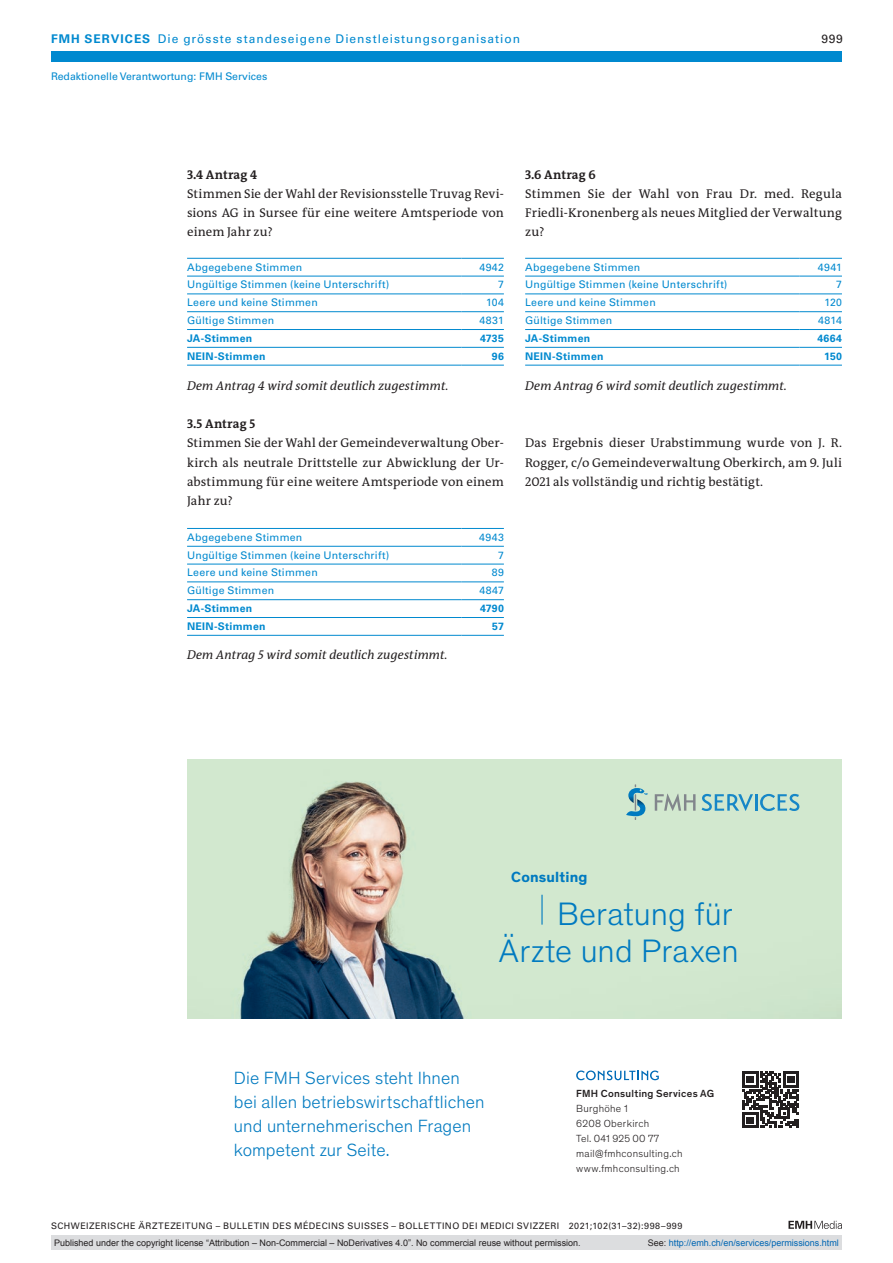
<style>
.page{position:relative;width:893px;height:1263px;background:#fff}
.page>*{position:absolute;margin:0;border:0;box-sizing:border-box;transform-origin:0 0}
.t1{font:300 33px/37.5px "Theinhardt";color:#007ac0;text-align:right}
.t2{font:300 18px/24px "Theinhardt";letter-spacing:.005em;color:#007ac0}
.t3{font:700 15px "Theinhardt";letter-spacing:.015em;color:#007ac0}
.section-pn{font:12.75px/19.2px "The Antiqua B W5 Plain";letter-spacing:.005em;color:#231f20;text-align:justify}
.section-pn-2{font:italic 12.75px "The Antiqua B W5 Plain";letter-spacing:.01em;color:#231f20}
.section-pn-3{font:700 12.75px "The Antiqua B W7";letter-spacing:.01em;color:#231f20}
.ressort{font:12px "Univers LT Std";letter-spacing:.08em;color:#0089cf}
.ressort-2{font:12px "Univers LT Std";color:#231f20}
.table-para{font:10.5px "Univers LT Std";letter-spacing:.02em;color:#0089cf}
.t4{font:300 10.5px/15px "Theinhardt";letter-spacing:.025em;color:#231f20}
.table-para-2{font:700 10.5px "Univers LT Std";letter-spacing:.025em;color:#0089cf}
.table-para-3{font:10.5px "Univers LT Std";color:#0089cf}
.t5{font:9px "Arial";color:#231f20}
.fusszeile{font:9px "Univers LT Std";letter-spacing:.05em;color:#231f20}
.t6{font:9px "Arial";color:#0066b3}
.s1{font-weight:700}
.s2{font-weight:500}
.s3{color:#231f20}
</style>
<div class="page">
<svg style="left:788px;top:1221px;width:54px;height:8px"></svg>
<div style="left:51px;top:51px;width:791px;height:11px;background:#0089cf"></div>
<hr style="left:187px;top:258px;width:274px;height:1px;background:#0089cf">
<hr style="left:461px;top:258px;width:43px;height:1px;background:#0089cf">
<hr style="left:187px;top:276px;width:274px;height:1px;background:#0089cf">
<hr style="left:461px;top:276px;width:43px;height:1px;background:#0089cf">
<hr style="left:187px;top:294px;width:274px;height:1px;background:#0089cf">
<hr style="left:461px;top:294px;width:43px;height:1px;background:#0089cf">
<hr style="left:187px;top:311px;width:274px;height:1px;background:#0089cf">
<hr style="left:461px;top:311px;width:43px;height:1px;background:#0089cf">
<hr style="left:187px;top:329px;width:274px;height:1px;background:#0089cf">
<hr style="left:461px;top:329px;width:43px;height:1px;background:#0089cf">
<hr style="left:187px;top:347px;width:274px;height:1px;background:#0089cf">
<hr style="left:187px;top:365px;width:274px;height:1px;background:#0089cf">
<hr style="left:461px;top:347px;width:43px;height:1px;background:#0089cf">
<hr style="left:461px;top:365px;width:43px;height:1px;background:#0089cf">
<hr style="left:187px;top:528px;width:274px;height:1px;background:#0089cf">
<hr style="left:461px;top:528px;width:43px;height:1px;background:#0089cf">
<hr style="left:187px;top:546px;width:274px;height:1px;background:#0089cf">
<hr style="left:461px;top:546px;width:43px;height:1px;background:#0089cf">
<hr style="left:187px;top:564px;width:274px;height:1px;background:#0089cf">
<hr style="left:461px;top:564px;width:43px;height:1px;background:#0089cf">
<hr style="left:187px;top:582px;width:274px;height:1px;background:#0089cf">
<hr style="left:461px;top:582px;width:43px;height:1px;background:#0089cf">
<hr style="left:187px;top:599px;width:274px;height:1px;background:#0089cf">
<hr style="left:461px;top:599px;width:43px;height:1px;background:#0089cf">
<hr style="left:187px;top:617px;width:274px;height:1px;background:#0089cf">
<hr style="left:187px;top:635px;width:274px;height:1px;background:#0089cf">
<hr style="left:461px;top:617px;width:43px;height:1px;background:#0089cf">
<hr style="left:461px;top:635px;width:43px;height:1px;background:#0089cf">
<hr style="left:525px;top:258px;width:274px;height:1px;background:#0089cf">
<hr style="left:799px;top:258px;width:43px;height:1px;background:#0089cf">
<hr style="left:525px;top:276px;width:274px;height:1px;background:#0089cf">
<hr style="left:799px;top:276px;width:43px;height:1px;background:#0089cf">
<hr style="left:525px;top:294px;width:274px;height:1px;background:#0089cf">
<hr style="left:799px;top:294px;width:43px;height:1px;background:#0089cf">
<hr style="left:525px;top:311px;width:274px;height:1px;background:#0089cf">
<hr style="left:799px;top:311px;width:43px;height:1px;background:#0089cf">
<hr style="left:525px;top:329px;width:274px;height:1px;background:#0089cf">
<hr style="left:799px;top:329px;width:43px;height:1px;background:#0089cf">
<hr style="left:525px;top:347px;width:274px;height:1px;background:#0089cf">
<hr style="left:525px;top:365px;width:274px;height:1px;background:#0089cf">
<hr style="left:799px;top:347px;width:43px;height:1px;background:#0089cf">
<hr style="left:799px;top:365px;width:43px;height:1px;background:#0089cf">
<img style="left:187px;top:760px;width:655px;height:258px">
<svg style="left:702px;top:793px;width:97px;height:18px;background:#8fc5cb"></svg>
<svg style="left:655px;top:794px;width:40px;height:17px"></svg>
<svg style="left:626px;top:784px;width:22px;height:36px"></svg>
<hr style="left:541px;top:895px;width:2px;height:30px;background:#007ac0">
<svg style="left:742px;top:1071px;width:57px;height:57px"></svg>
<svg style="left:576px;top:1070px;width:83px;height:10px"></svg>
<div style="left:51px;top:1235px;width:791px;height:15px;background:#dcdddf"></div>
<p class="ressort" style="left:51px;top:31px;width:470px"><span class="s1">FMH SERVICES</span> Die grösste standeseigene Dienstleistungsorganisation</p>
<p class="ressort-2" style="left:821px;top:31px;width:23px">999</p>
<p class="table-para-3" style="left:51px;top:70px;width:218px">Redaktionelle Verantwortung: FMH Services</p>
<p class="section-pn-3" style="left:187px;top:166px;width:72px">3.4 Antrag 4</p>
<p class="section-pn" style="left:187px;top:184px;width:318px">Stimmen Sie der Wahl der Revisionsstelle Truvag Revi&shy;sions AG in Sursee für eine weitere Amtsperiode von einem Jahr zu?</p>
<p class="table-para" style="left:187px;top:261px;width:117px">Abgegebene Stimmen</p>
<p class="table-para" style="left:479px;top:261px;width:26px">4942</p>
<p class="table-para" style="left:187px;top:278px;width:204px">Ungültige Stimmen (keine Unterschrift)</p>
<p class="table-para" style="left:498px;top:278px;width:7px">7</p>
<p class="table-para" style="left:187px;top:296px;width:132px">Leere und keine Stimmen</p>
<p class="table-para" style="left:486px;top:296px;width:19px">104</p>
<p class="table-para" style="left:187px;top:314px;width:89px">Gültige Stimmen</p>
<p class="table-para" style="left:480px;top:314px;width:26px">4831</p>
<p class="table-para-2" style="left:187px;top:332px;width:67px">JA-Stimmen</p>
<p class="table-para-2" style="left:480px;top:332px;width:25px">4735</p>
<p class="table-para-2" style="left:187px;top:350px;width:80px">NEIN-Stimmen</p>
<p class="table-para-2" style="left:492px;top:350px;width:14px">96</p>
<p class="section-pn-2" style="left:187px;top:377px;width:263px">Dem Antrag 4 wird somit deutlich zugestimmt.</p>
<p class="section-pn-3" style="left:187px;top:416px;width:70px">3.5 Antrag 5</p>
<p class="section-pn" style="left:187px;top:434px;width:318px">Stimmen Sie der Wahl der Gemeindeverwaltung Ober&shy;kirch als neutrale Drittstelle zur Abwicklung der Ur&shy;abstimmung für eine weitere Amtsperiode von einem Jahr zu?</p>
<p class="table-para" style="left:187px;top:531px;width:117px">Abgegebene Stimmen</p>
<p class="table-para" style="left:479px;top:531px;width:26px">4943</p>
<p class="table-para" style="left:187px;top:549px;width:204px">Ungültige Stimmen (keine Unterschrift)</p>
<p class="table-para" style="left:498px;top:549px;width:7px">7</p>
<p class="table-para" style="left:187px;top:566px;width:132px">Leere und keine Stimmen</p>
<p class="table-para" style="left:492px;top:566px;width:14px">89</p>
<p class="table-para" style="left:187px;top:584px;width:89px">Gültige Stimmen</p>
<p class="table-para" style="left:479px;top:584px;width:26px">4847</p>
<p class="table-para-2" style="left:187px;top:602px;width:67px">JA-Stimmen</p>
<p class="table-para-2" style="left:480px;top:602px;width:25px">4790</p>
<p class="table-para-2" style="left:187px;top:620px;width:80px">NEIN-Stimmen</p>
<p class="table-para-2" style="left:492px;top:620px;width:13px">57</p>
<p class="section-pn-2" style="left:187px;top:646px;width:262px">Dem Antrag 5 wird somit deutlich zugestimmt.</p>
<p class="section-pn-3" style="left:525px;top:166px;width:72px">3.6 Antrag 6</p>
<p class="section-pn" style="left:525px;top:184px;width:318px">Stimmen Sie der Wahl von Frau Dr. med. Regula Friedli-Kronenberg als neues Mitglied der Verwaltung zu?</p>
<p class="table-para" style="left:525px;top:261px;width:117px">Abgegebene Stimmen</p>
<p class="table-para" style="left:818px;top:261px;width:26px">4941</p>
<p class="table-para" style="left:525px;top:278px;width:204px">Ungültige Stimmen (keine Unterschrift)</p>
<p class="table-para" style="left:836px;top:278px;width:7px">7</p>
<p class="table-para" style="left:525px;top:296px;width:132px">Leere und keine Stimmen</p>
<p class="table-para" style="left:824px;top:296px;width:19px">120</p>
<p class="table-para" style="left:525px;top:314px;width:89px">Gültige Stimmen</p>
<p class="table-para" style="left:818px;top:314px;width:25px">4814</p>
<p class="table-para-2" style="left:525px;top:332px;width:67px">JA-Stimmen</p>
<p class="table-para-2" style="left:817px;top:332px;width:26px">4664</p>
<p class="table-para-2" style="left:525px;top:350px;width:80px">NEIN-Stimmen</p>
<p class="table-para-2" style="left:824px;top:350px;width:19px">150</p>
<p class="section-pn-2" style="left:525px;top:377px;width:263px">Dem Antrag 6 wird somit deutlich zugestimmt.</p>
<p class="section-pn" style="left:525px;top:434px;width:318px">Das Ergebnis dieser Urabstimmung wurde von J. R.<br>Rogger, c/o Gemeindeverwaltung Oberkirch, am 9. Juli 2021 als vollständig und richtig bestätigt.</p>
<p class="t3" style="left:511px;top:866px;width:78px">Consulting</p>
<p class="t1" style="left:499px;top:893px;width:241px">Beratung für<br>Ärzte und Praxen</p>
<p class="t2" style="left:234px;top:1065px;width:252px">Die FMH Services steht Ihnen bei allen betriebswirtschaftlichen und unternehmerischen Fragen kompetent zur Seite.</p>
<p class="t4" style="left:576px;top:1086px;width:140px"><span class="s2">FMH Consulting Services AG<br></span>Burghöhe 1<br>6208 Oberkirch<br>Tel. 041 925 00 77 mail@fmhconsulting.ch www.fmhconsulting.ch</p>
<p class="fusszeile" style="left:51px;top:1220px;width:633px">SCHWEIZERISCHE ÄRZTEZEITUNG – BULLETIN DES MÉDECINS SUISSES – BOLLETTINO DEI MEDICI SVIZZERI 2021;102(31–32):998–999</p>
<p class="t5" style="left:54px;top:1237px;width:528px">Published under the copyright license “Attribution – Non-Commercial – NoDerivatives 4.0”. No commercial reuse without permission.</p>
<p class="t6" style="left:648px;top:1237px;width:193px"><span class="s3">See:</span> http://emh.ch/en/services/permissions.html</p>
</div>
